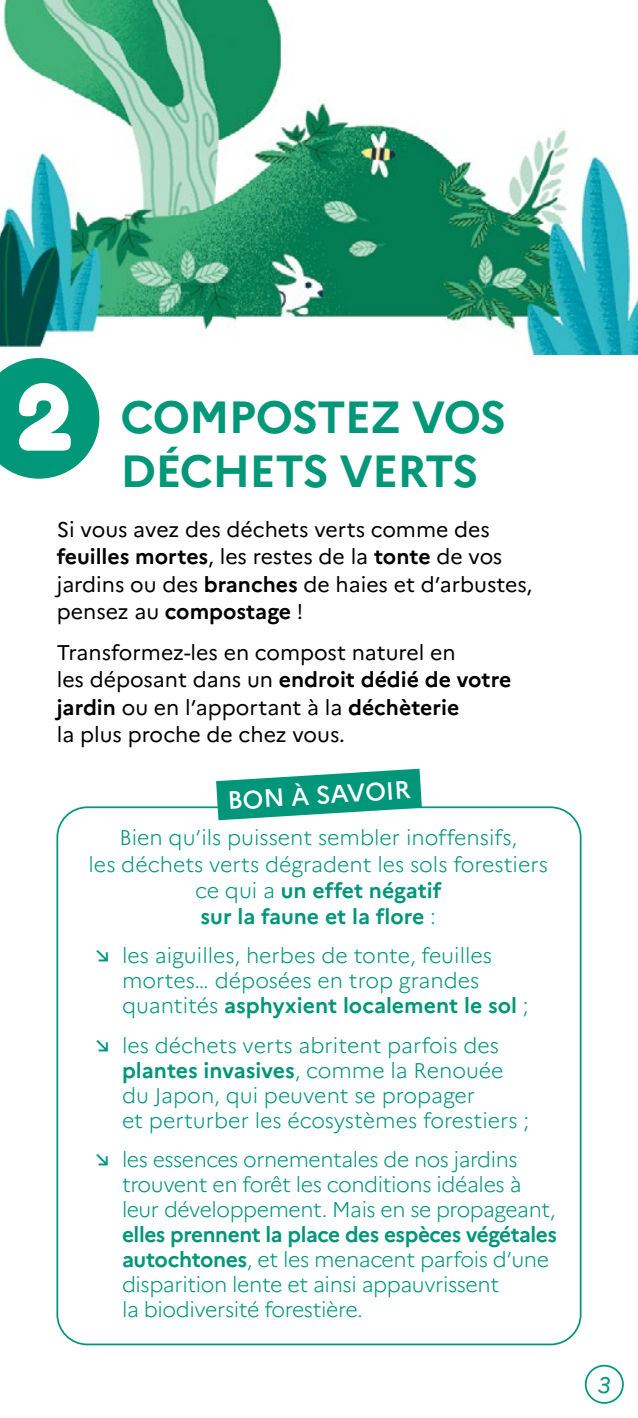
<style>
.page{position:relative;width:638px;height:1418px;background:#fff}
.page>*{position:absolute;margin:0;border:0;box-sizing:border-box;transform-origin:0 0}
.t1{font:300 95px "Fredoka";color:#fff}
.t2{font:700 45px/54px "Marianne";letter-spacing:-.02em;color:#009878}
.t3{font:500 25px "Marianne";color:#fff}
.t4{font:italic 22.5px "Marianne";color:#009878}
.t5{font:300 21.25px/25px "Marianne";letter-spacing:-.01em;color:#009679}
.t6{font:21.25px/27.5px "Marianne";color:#000}
.s1{font-weight:700}
.s2{font-weight:500}
</style>
<div class="page">
<img style="left:0;top:0;width:638px;height:354px">
<div style="left:585px;top:1364px;width:39px;height:39px;border:2px solid #009878;border-radius:50%"></div>
<svg style="left:216px;top:768px;width:206px;height:52px"></svg>
<svg style="left:0;top:358px;width:99px;height:120px;background:#27a78c"></svg>
<h1 class="t1" style="left:18px;top:359px;width:55px">2</h1>
<h2 class="t2" style="left:120px;top:390px;width:387px">COMPOSTEZ VOS<br>DÉCHETS VERTS</h2>
<p class="t6" style="left:57px;top:515px;width:477px">Si vous avez des déchets verts comme des <span class="s1">feuilles mortes</span>, les restes de la <span class="s1">tonte</span> de vos jardins ou des <span class="s1">branches</span> de haies et d’arbustes, pensez au <span class="s1">compostage</span> !</p>
<p class="t6" style="left:57px;top:638px;width:456px">Transformez-les en compost naturel en<br>les déposant dans un <span class="s1">endroit dédié de votre jardin</span> ou en l’apportant à la <span class="s1">déchèterie<br></span>la plus proche de chez vous.</p>
<p class="t3" style="left:226px;top:786px;width:185px;rotate:-4deg">BON À SAVOIR</p>
<p class="t5" style="left:89px;top:824px;width:461px;line-height:26.2px;text-align:center">Bien qu’ils puissent sembler inoffensifs,<br>les déchets verts dégradent les sols forestiers ce qui a <span class="s1">un effet négatif<br>sur la faune et la flore</span> :</p>
<p class="t5" style="left:122px;top:943px;width:408px;text-indent:-28px"><span class="s2">↘</span> les aiguilles, herbes de tonte, feuilles mortes… déposées en trop grandes quantités <span class="s1">asphyxient localement le sol</span> ;</p>
<p class="t5" style="left:122px;top:1032px;width:409px;text-indent:-28px"><span class="s2">↘</span> les déchets verts abritent parfois des <span class="s1">plantes invasives</span>, comme la Renouée du Japon, qui peuvent se propager<br>et perturber les écosystèmes forestiers ;</p>
<p class="t5" style="left:122px;top:1146px;width:435px;text-indent:-28px"><span class="s2">↘</span> les essences ornementales de nos jardins trouvent en forêt les conditions idéales à leur développement. Mais en se propageant,</p>
<p class="t5" style="left:122px;top:1221px;width:436px"><span class="s1">elles prennent la place des espèces végétales autochtones</span>, et les menacent parfois d’une disparition lente et ainsi appauvrissent<br>la biodiversité forestière.</p>
<p class="t4" style="left:597px;top:1370px;width:15px">3</p>
</div>
